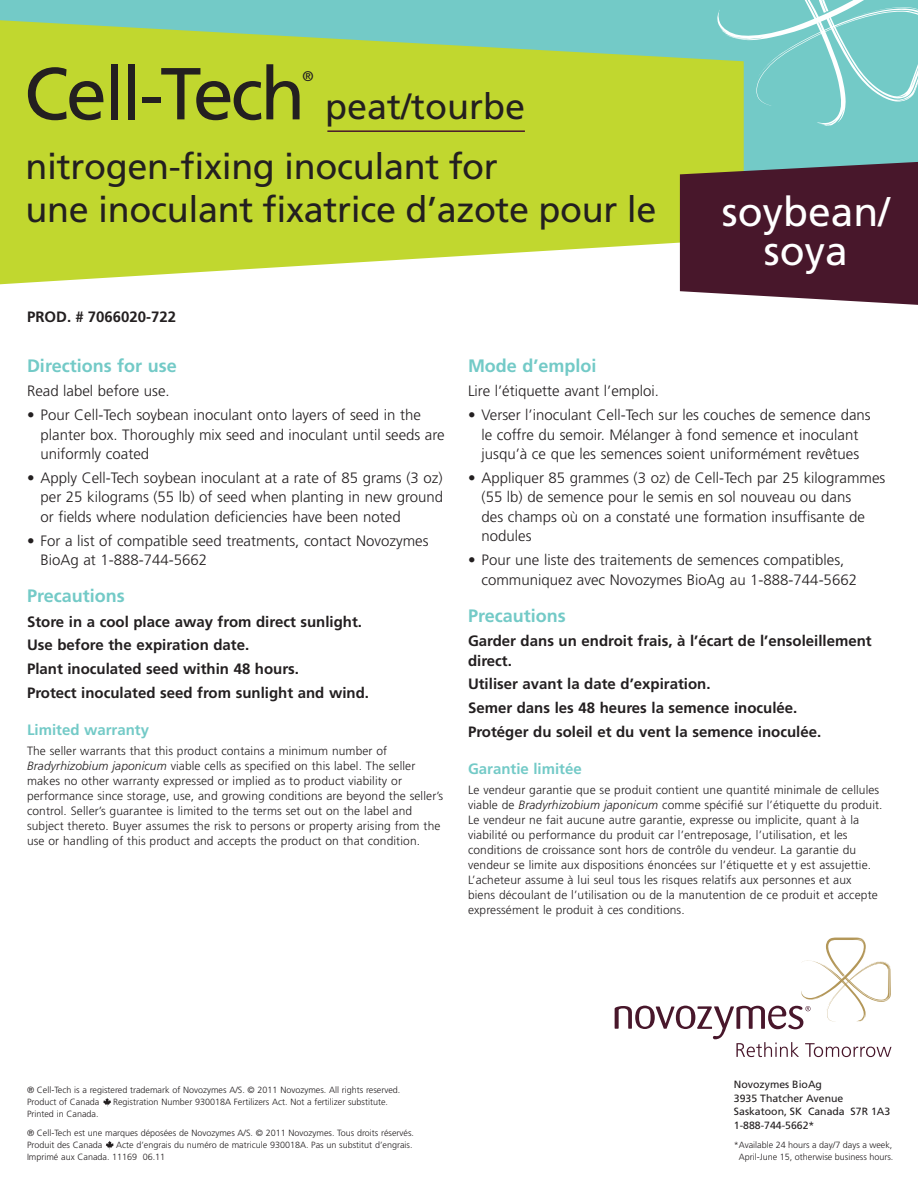
<style>
.page{position:relative;width:918px;height:1188px;background:#fff}
.page>*{position:absolute;margin:0;border:0;box-sizing:border-box;transform-origin:0 0}
.t1{font:73.5px "Frutiger LT Std";letter-spacing:-.04em;color:#231f20}
.t2{font:40.8px/39px "Frutiger LT Std";color:#fff;text-align:center}
.t3{font:36px/59.6px "Frutiger LT Std";letter-spacing:-.01em;color:#231f20}
.t4{font:700 18px "Frutiger LT Std";color:#73cac7}
.t5{font:300 15px/19.5px "Frutiger LT Std";color:#231f20}
.t6{font:700 15px/23.9px "Frutiger LT Std";color:#231f20}
.t7{font:700 15px "Frutiger LT Std";color:#73cac7}
.t8{font:13.95px "Frutiger LT Std";color:#231f20}
.t9{font:300 12px/15px "Frutiger LT Std";letter-spacing:.01em;color:#231f20}
.t10{font:10.5px/13.5px "Frutiger LT Std";color:#231f20}
.t11{font:300 9px/12px "Frutiger LT Std";color:#231f20}
.s1{font-style:italic}
</style>
<div class="page">
<div style="left:0;top:0;width:918px;height:209px;background:#73cac7"></div>
<svg style="left:0;top:20px;width:744px;height:264px;fill:#c1d72f"></svg>
<svg style="left:680px;top:162px;width:238px;height:143px;background:#542a39"></svg>
<svg style="left:717px;top:0;width:201px;height:126px"></svg>
<hr style="left:327px;top:130px;width:198px;height:2px;background:#48172b">
<svg style="left:615px;top:938px;width:277px;height:119px"></svg>
<svg style="left:103px;top:1098px;width:8px;height:8px"></svg>
<svg style="left:106px;top:1141px;width:8px;height:8px"></svg>
<h1 class="t1" style="left:24px;top:51px;width:283px">Cell-Tech</h1>
<p class="t8" style="left:302px;top:68px;width:13px">®</p>
<h3 class="t3" style="left:26px;top:77px;width:501px;text-indent:300px">peat/tourbe nitrogen-fixing inoculant for</h3>
<h3 class="t3" style="left:26px;top:180px;width:632px">une inoculant fixatrice d’azote pour le</h3>
<p class="t6" style="left:27px;top:305px;width:151px">PROD. # 7066020-722</p>
<h2 class="t2" style="left:722px;top:193px;width:169px">soybean/ soya</h2>
<h3 class="t4" style="left:27px;top:355px;width:151px">Directions for use</h3>
<p class="t5" style="left:27px;top:382px;width:144px">Read label before use.</p>
<p class="t5" style="left:40px;top:405px;width:406px;text-indent:-14px">• Pour Cell-Tech soybean inoculant onto layers of seed in the planter box. Thoroughly mix seed and inoculant until seeds are uniformly coated</p>
<p class="t5" style="left:40px;top:468px;width:404px;text-align:justify;text-indent:-14px">• Apply Cell-Tech soybean inoculant at a rate of 85 grams (3 oz) per 25 kilograms (55 lb) of seed when planting in new ground or fields where nodulation deficiencies have been noted</p>
<p class="t5" style="left:40px;top:531px;width:390px;text-indent:-14px">• For a list of compatible seed treatments, contact Novozymes<br>BioAg at 1-888-744-5662</p>
<h3 class="t4" style="left:27px;top:586px;width:99px">Precautions</h3>
<p class="t6" style="left:27px;top:610px;width:344px">Store in a cool place away from direct sunlight.<br>Use before the expiration date.<br>Plant inoculated seed within 48 hours.<br>Protect inoculated seed from sunlight and wind.</p>
<p class="t7" style="left:27px;top:721px;width:124px">Limited warranty</p>
<p class="t9" style="left:27px;top:743px;width:418px">The seller warrants that this product contains a minimum number of <span class="s1">Bradyrhizobium japonicum</span> viable cells as specified on this label. The seller makes no other warranty expressed or implied as to product viability or performance since storage, use, and growing conditions are beyond the seller’s control. Seller’s guarantee is limited to the terms set out on the label and subject thereto. Buyer assumes the risk to persons or property arising from the use or handling of this product and accepts the product on that condition.</p>
<h3 class="t4" style="left:468px;top:355px;width:130px">Mode d’emploi</h3>
<p class="t5" style="left:468px;top:382px;width:192px">Lire l’étiquette avant l’emploi.</p>
<p class="t5" style="left:468px;top:405px;width:404px;text-align:center">• Verser l’inoculant Cell-Tech sur les couches de semence dans le coffre du semoir. Mélanger à fond semence et inoculant jusqu’à ce que les semences soient uniformément revêtues</p>
<p class="t5" style="left:482px;top:468px;width:405px;text-indent:-14px">• Appliquer 85 grammes (3 oz) de Cell-Tech par 25 kilogrammes (55 lb) de semence pour le semis en sol nouveau ou dans<br>des champs où on a constaté une formation insuffisante de nodules</p>
<p class="t5" style="left:482px;top:550px;width:377px;text-indent:-14px">• Pour une liste des traitements de semences compatibles, communiquez avec Novozymes BioAg au 1-888-744-5662</p>
<h3 class="t4" style="left:468px;top:605px;width:99px">Precautions</h3>
<p class="t6" style="left:468px;top:631px;width:405px;line-height:19.5px">Garder dans un endroit frais, à l’écart de l’ensoleillement direct.</p>
<p class="t6" style="left:468px;top:672px;width:355px">Utiliser avant la date d’expiration.<br>Semer dans les 48 heures la semence inoculée.<br>Protéger du soleil et du vent la semence inoculée.</p>
<p class="t7" style="left:468px;top:760px;width:115px">Garantie limitée</p>
<p class="t9" style="left:468px;top:782px;width:416px">Le vendeur garantie que se produit contient une quantité minimale de cellules viable de <span class="s1">Bradyrhizobium japonicum</span> comme spécifié sur l’étiquette du produit.<br>Le vendeur ne fait aucune autre garantie, expresse ou implicite, quant à la viabilité ou performance du produit car l’entreposage, l’utilisation, et les conditions de croissance sont hors de contrôle du vendeur. La garantie du vendeur se limite aux dispositions énoncées sur l’étiquette et y est assujettie.<br>L’acheteur assume à lui seul tous les risques relatifs aux personnes et aux<br>biens découlant de l’utilisation ou de la manutention de ce produit et accepte expressément le produit à ces conditions.</p>
<p class="t11" style="left:27px;top:1084px;width:375px">® Cell-Tech is a registered trademark of Novozymes A/S. © 2011 Novozymes. All rights reserved.<br>Product of Canada</p>
<p class="t11" style="left:113px;top:1096px;width:277px">Registration Number 930018A Fertilizers Act. Not a fertilizer substitute.</p>
<p class="t11" style="left:27px;top:1105px;width:389px;line-height:18.8px">Printed in Canada.<br>® Cell-Tech est une marques déposées de Novozymes A/S. © 2011 Novozymes. Tous droits réservés.</p>
<p class="t11" style="left:27px;top:1139px;width:77px">Produit des Canada</p>
<p class="t11" style="left:27px;top:1139px;width:387px;text-indent:89px">Acte d’engrais du numéro de matricule 930018A. Pas un substitut d’engrais.<br>Imprimé aux Canada. 11169 06.11</p>
<p class="t10" style="left:734px;top:1078px;width:158px">Novozymes BioAg<br>3935 Thatcher Avenue<br>Saskatoon, SK Canada S7R 1A3<br>1-888-744-5662*</p>
<p class="t11" style="left:734px;top:1139px;width:161px;text-align:center">*Available 24 hours a day/7 days a week,<br>April-June 15, otherwise business hours.</p>
</div>
